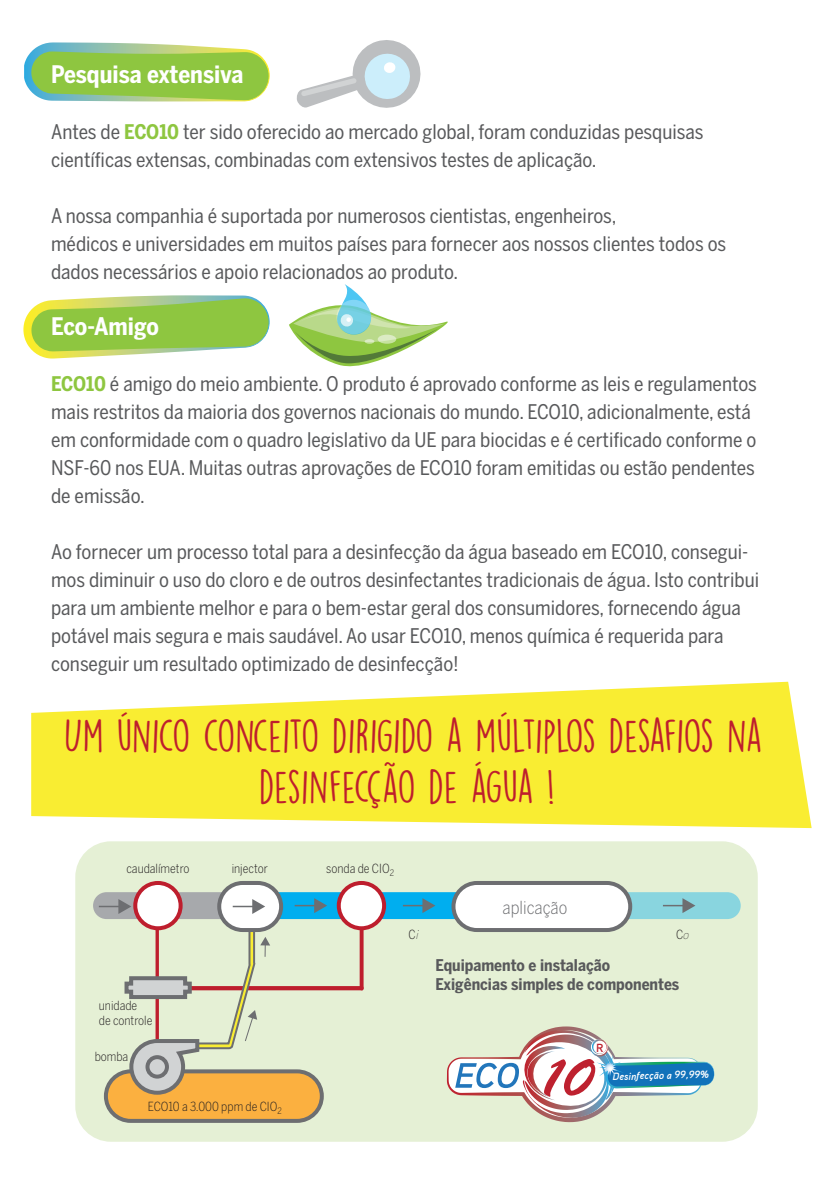
<style>
.page{position:relative;width:839px;height:1191px;background:#fff}
.page>*{position:absolute;margin:0;border:0;box-sizing:border-box;transform-origin:0 0}
.t1{font:55.2px "Brush Script Std";color:#be212f}
.t2{font:42px/50.4px "DK Lemon Yellow Sun";letter-spacing:-.025em;color:#be1e2d;text-align:center}
.t3{font:700 24px "Benton Sans Cond";color:#fff}
.t4{font:20px/28px "Benton Sans Cond";color:#58595b}
.t5{font:300 17.8px "Benton Sans Cond";color:#6d6e71}
.t6{font:700 16px/19.2px "Benton Sans Cond";color:#58595b}
.t7{font:300 12.4px/15px "Benton Sans Cond";color:#231f20}
.t8{font:700 11.8px "Aaux Pro";color:#be212f}
.t9{font:italic 700 10.4px "Aaux Pro";color:#fff}
.s1{font-weight:700;color:#8ec640}
.s2{font-family:"Aaux Pro";font-weight:100;font-style:italic}
</style>
<div class="page">
<svg style="left:24px;top:42px;width:245px;height:59px;background:#99ca66"></svg>
<svg style="left:23px;top:295px;width:246px;height:63px;background:#aad166"></svg>
<svg style="left:31px;top:681px;width:780px;height:147px;fill:#f9ed32"></svg>
<div style="left:75px;top:841px;width:682px;height:300px;background:#e5f0d5;border-radius:36px"></div>
<svg style="left:106px;top:1071px;width:215px;height:49px"></svg>
<div style="left:93px;top:892px;width:180px;height:27px;background:#a7a9ac;border-radius:13px"></div>
<div style="left:560px;top:892px;width:180px;height:27px;background:#89d5df;border-radius:13px"></div>
<div style="left:453px;top:883px;width:177px;height:47px;background:#fff;border-radius:24px"></div>
<div style="left:451px;top:881px;width:181px;height:51px;border:4px solid #6d6e71;border-radius:24px"></div>
<svg style="left:135px;top:883px;width:45px;height:45px"></svg>
<div style="left:133px;top:881px;width:49px;height:49px;border:4px solid #be1e2d;border-radius:50%"></div>
<svg style="left:338px;top:883px;width:46px;height:45px"></svg>
<div style="left:336px;top:881px;width:50px;height:49px;border:4px solid #be1e2d;border-radius:50%"></div>
<svg style="left:219px;top:883px;width:62px;height:47px"></svg>
<div style="left:217px;top:881px;width:66px;height:51px;border:4px solid #6d6e71;border-radius:24px"></div>
<hr style="left:99px;top:905px;width:21px;height:2px;background:#6d6e71">
<svg style="left:118px;top:892px;width:595px;height:230px"></svg>
<svg style="left:296px;top:40px;width:125px;height:68px"></svg>
<svg style="left:289px;top:284px;width:159px;height:83px"></svg>
<p class="t3" style="left:51px;top:60px;width:194px">Pesquisa extensiva</p>
<p class="t4" style="left:51px;top:118px;width:653px">Antes de <span class="s1">ECO10</span> ter sido oferecido ao mercado global, foram conduzidas pesquisas científicas extensas, combinadas com extensivos testes de aplicação.</p>
<p class="t4" style="left:51px;top:202px;width:676px">A nossa companhia é suportada por numerosos cientistas, engenheiros,<br>médicos e universidades em muitos países para fornecer aos nossos clientes todos os dados necessários e apoio relacionados ao produto.</p>
<p class="t3" style="left:51px;top:312px;width:109px">Eco-Amigo</p>
<p class="t4" style="left:51px;top:370px;width:707px"><span class="s1">ECO10</span> é amigo do meio ambiente. O produto é aprovado conforme as leis e regulamentos mais restritos da maioria dos governos nacionais do mundo. ECO10, adicionalmente, está em conformidade com o quadro legislativo da UE para biocidas e é certificado conforme o NSF-60 nos EUA. Muitas outras aprovações de ECO10 foram emitidas ou estão pendentes de emissão.</p>
<p class="t4" style="left:51px;top:538px;width:709px">Ao fornecer um processo total para a desinfecção da água baseado em ECO10, consegui&shy;mos diminuir o uso do cloro e de outros desinfectantes tradicionais de água. Isto contribui para um ambiente melhor e para o bem-estar geral dos consumidores, fornecendo água potável mais segura e mais saudável. Ao usar ECO10, menos química é requerida para conseguir um resultado optimizado de desinfecção!</p>
<h2 class="t2" style="left:64px;top:710px;width:699px">UM ÚNICO CONCEITO DIRIGIDO A MÚLTIPLOS DESAFIOS NA<br>DESINFECÇÃO DE ÁGUA !</h2>
<p class="t7" style="left:126px;top:860px;width:64px">caudalímetro</p>
<p class="t7" style="left:231px;top:860px;width:38px">injector</p>
<p class="t7" style="left:326px;top:860px;width:69px">sonda de CIO<sub>2</sub></p>
<p class="t7" style="left:99px;top:998px;width:55px">unidade<br>de controle</p>
<p class="t7" style="left:95px;top:1048px;width:35px">bomba</p>
<p class="t7" style="left:148px;top:1098px;width:135px">ECO10 a 3.000 ppm de CIO<sub>2</sub></p>
<p class="t5" style="left:502px;top:897px;width:66px">aplicação</p>
<p class="t7" style="left:408px;top:927px;width:12px">C<span class="s2">i</span></p>
<p class="t7" style="left:675px;top:927px;width:15px">C<span class="s2">o</span></p>
<p class="t6" style="left:435px;top:955px;width:245px">Equipamento e instalação<br>Exigências simples de componentes</p>
<p class="t8" style="left:596px;top:1040px;width:9px">R</p>
<h1 class="t1" style="left:535px;top:1046px;width:58px">10</h1>
<p class="t9" style="left:612px;top:1070px;width:98px;rotate:-2deg">Desinfecção a 99,99%</p>
</div>
